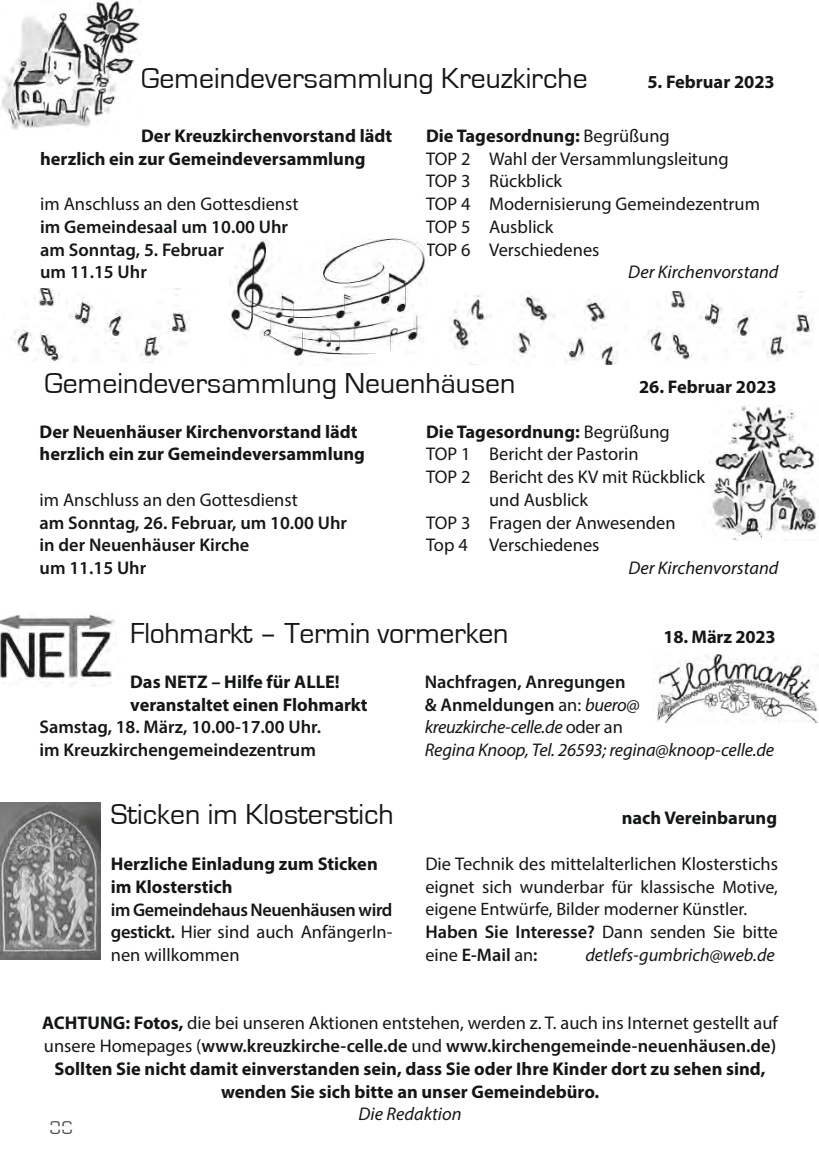
<style>
.page{position:relative;width:819px;height:1166px;background:#fff}
.page>*{position:absolute;margin:0;border:0;box-sizing:border-box;transform-origin:0 0}
.t1{font:29.75px "Eurostile";color:#151616}
.t2{font:19.25px "Eurostile";color:#4e4e4d}
.t3{font:700 18.38px/22.8px "Myriad Pro";color:#151616}
.t4{font:18.38px/22.8px "Myriad Pro";color:#151616}
.t5{font:600 18.38px/22.8px "Myriad Pro";color:#151616}
.t6{font:italic 18.38px/22.8px "Myriad Pro";letter-spacing:-.005em;color:#151616}
.t7{font:italic 18.2px "Myriad Pro";color:#151616}
.t8{font:600 18.2px "Myriad Pro";color:#151616}
.t9{font:18.03px/22.8px "Myriad Pro";color:#151616}
.s1{font-weight:700}
.s2{font-weight:400}
.s3{font-weight:600;font-style:normal}
.s4{font-style:normal}
.s5{font-size:18.38px}
.s6{font-weight:400;font-size:18.2px}
.s7{font-weight:600}
</style>
<div class="page">
<img style="left:709px;top:406px;width:110px;height:134px">
<img style="left:0;top:802px;width:101px;height:158px">
<img style="left:0;top:615px;width:115px;height:68px">
<img style="left:653px;top:654px;width:165px;height:68px">
<img style="left:2px;top:1px;width:138px;height:129px">
<img style="left:229px;top:237px;width:197px;height:126px">
<img style="left:644px;top:291px;width:169px;height:69px">
<img style="left:11px;top:289px;width:178px;height:72px">
<img style="left:450px;top:295px;width:168px;height:70px">
<h1 class="t1" style="left:141px;top:62px;width:448px">Gemeindeversammlung Kreuzkirche</h1>
<p class="t3" style="left:647px;top:70px;width:129px">5. Februar 2023</p>
<p class="t3" style="left:40px;top:124px;width:353px;text-indent:101px">Der Kreuzkirchenvorstand lädt herzlich ein zur Gemeindeversammlung</p>
<p class="t4" style="left:40px;top:192px;width:260px">im Anschluss an den Gottesdienst</p>
<p class="t5" style="left:40px;top:215px;width:249px">im Gemeindesaal um 10.00 Uhr am Sonntag, 5. Februar<br>um 11.15 Uhr</p>
<p class="t4" style="left:426px;top:124px;width:335px"><span class="s1">Die Tagesordnung:</span> Begrüßung<br>TOP 2 Wahl der Versammlungsleitung<br>TOP 3 Rückblick<br>TOP 4 Modernisierung Gemeindezentrum<br>TOP 5 Ausblick<br>TOP 6 Verschiedenes</p>
<p class="t6" style="left:628px;top:260px;width:152px">Der Kirchenvorstand</p>
<h1 class="t1" style="left:45px;top:367px;width:472px">Gemeindeversammlung Neuenhäusen</h1>
<p class="t3" style="left:639px;top:375px;width:139px">26. Februar 2023</p>
<p class="t3" style="left:40px;top:419px;width:327px">Der Neuenhäuser Kirchenvorstand lädt herzlich ein zur Gemeindeversammlung</p>
<p class="t4" style="left:40px;top:488px;width:260px">im Anschluss an den Gottesdienst</p>
<p class="t5" style="left:40px;top:511px;width:309px">am Sonntag, 26. Februar, um 10.00 Uhr in der Neuenhäuser Kirche<br>um 11.15 Uhr</p>
<p class="t3" style="left:426px;top:419px;width:245px">Die Tagesordnung: <span class="s2">Begrüßung</span></p>
<p class="t4" style="left:426px;top:442px;width:214px">TOP 1 Bericht der Pastorin</p>
<p class="t4" style="left:426px;top:465px;width:280px">TOP 2 Bericht des KV mit Rückblick</p>
<p class="t4" style="left:489px;top:488px;width:100px">und Ausblick</p>
<p class="t4" style="left:426px;top:511px;width:251px">TOP 3 Fragen der Anwesenden</p>
<p class="t4" style="left:426px;top:533px;width:175px">Top 4 Verschiedenes</p>
<p class="t6" style="left:628px;top:556px;width:152px">Der Kirchenvorstand</p>
<h1 class="t1" style="left:130px;top:617px;width:379px">Flohmarkt – Termin vormerken</h1>
<p class="t3" style="left:663px;top:625px;width:114px">18. März 2023</p>
<p class="t3" style="left:130px;top:670px;width:239px">Das NETZ – Hilfe für ALLE! veranstaltet einen Flohmarkt</p>
<p class="t5" style="left:39px;top:715px;width:283px">Samstag, 18. März, 10.00-17.00 Uhr. im Kreuzkirchengemeindezentrum</p>
<p class="t6" style="left:425px;top:670px;width:351px"><span class="s3">Nachfragen, Anregungen<br>&amp; Anmeldungen</span> <span class="s4">an:</span> buero@ kreuzkirche-celle.de <span class="s4">oder an<br></span>Regina Knoop, Tel. 26593; regina@knoop-celle.de</p>
<h1 class="t1" style="left:111px;top:798px;width:284px">Sticken im Klosterstich</h1>
<p class="t3" style="left:621px;top:805px;width:157px">nach Vereinbarung</p>
<p class="t4" style="left:425px;top:852px;width:354px">Die Technik des mittelalterlichen Klosterstichs</p>
<p class="t9" style="left:425px;top:875px;width:354px"><span class="s5">eignet sich wunder</span>bar für klassische Motive, eigene Entwürfe, Bilder moderner Künstler.</p>
<p class="t5" style="left:425px;top:920px;width:354px">Haben Sie Interesse? <span class="s6">Dann senden Sie bitte</span></p>
<p class="t8" style="left:425px;top:943px;width:114px"><span class="s2">eine</span> E-Mail <span class="s2">an</span>:</p>
<p class="t7" style="left:585px;top:943px;width:191px">detlefs-gumbrich@web.de</p>
<p class="t3" style="left:111px;top:852px;width:268px">Herzliche Einladung zum Sticken im Klosterstich</p>
<p class="t5" style="left:111px;top:897px;width:283px;text-align:justify">im Gemeindehaus Neuenhäusen wird gestickt. <span class="s2">Hier sind auch AnfängerIn&shy;nen willkommen</span></p>
<p class="t3" style="left:42px;top:1011px;width:737px;text-align:center">ACHTUNG: Fotos, <span class="s2">die bei unseren Aktionen entstehen, werden z. T. auch ins Internet gestellt auf unsere Homepages (</span><span class="s7">www.kreuzkirche-celle.de</span> <span class="s2">und</span> <span class="s7">www.kirchengemeinde-neuenhäusen.de)<br></span>Sollten Sie nicht damit einverstanden sein, dass Sie oder Ihre Kinder dort zu sehen sind, wenden Sie sich bitte an unser Gemeindebüro.</p>
<p class="t6" style="left:358px;top:1102px;width:104px">Die Redaktion</p>
<p class="t2" style="left:50px;top:1117px;width:25px">36</p>
</div>
